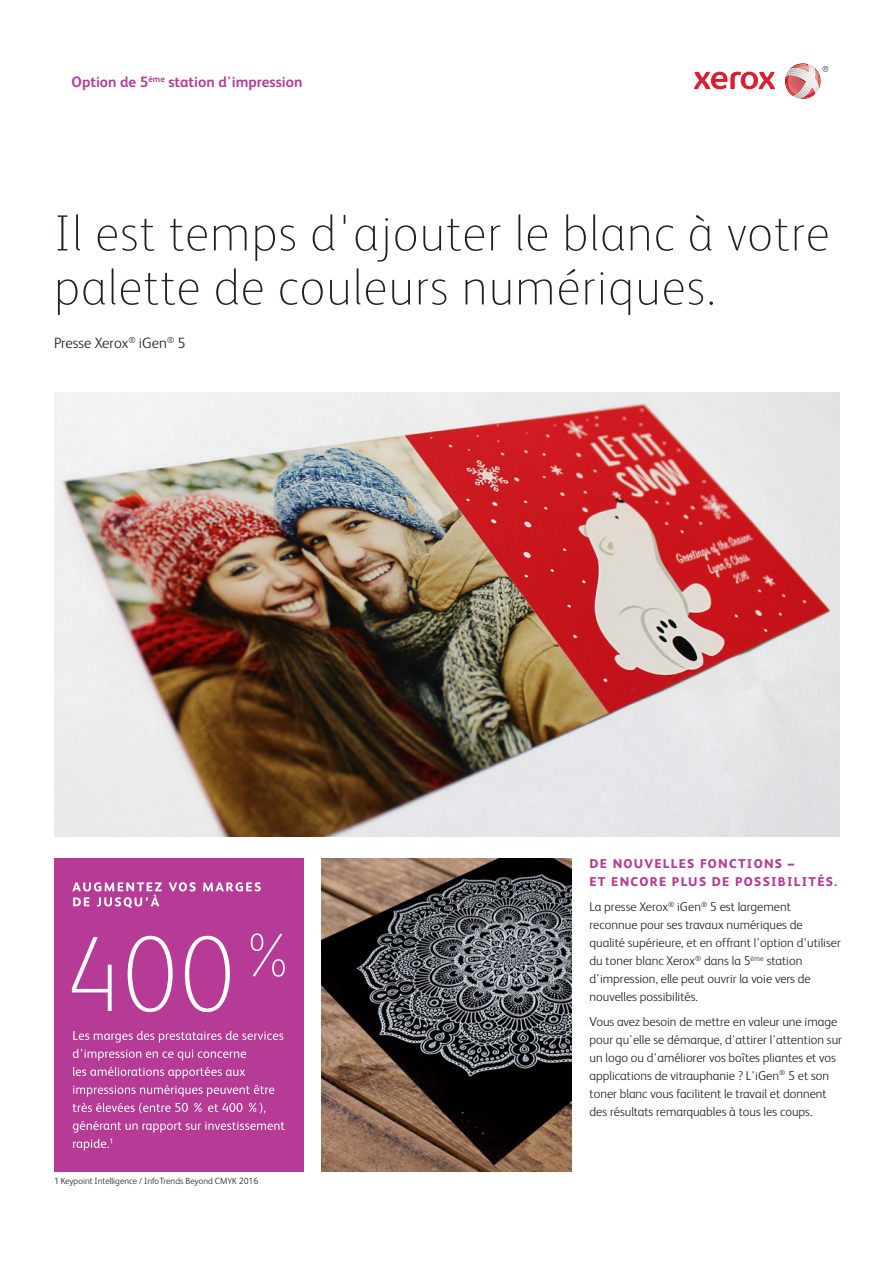
<style>
.page{position:relative;width:893px;height:1263px;background:#fff}
.page>*{position:absolute;margin:0;border:0;box-sizing:border-box;transform-origin:0 0}
.t1{font:100 51px/54px "Xerox Sans";letter-spacing:.02em;color:#231f20}
.t2{font:700 15px "Xerox Sans";color:#b53b96}
.t3{font:300 15px "Xerox Sans";color:#231f20}
.t4{font:300 12.75px/18px "Xerox Sans";color:#231f20}
.t5{font:800 12.75px/18px "Xerox Sans";letter-spacing:.1em;color:#b53b96}
.t6{font:300 9px "Xerox Sans";color:#231f20}
</style>
<div class="page">
<img style="left:322px;top:858px;width:250px;height:313px">
<svg style="left:694px;top:72px;width:81px;height:17px"></svg>
<svg style="left:785px;top:63px;width:43px;height:36px"></svg>
<img style="left:54px;top:393px;width:785px;height:444px">
<div style="left:54px;top:858px;width:250px;height:314px;background:#b53b96"></div>
<svg style="left:73px;top:1138px;width:39px;height:12px"></svg>
<svg style="left:73px;top:1121px;width:212px;height:11px"></svg>
<svg style="left:73px;top:1103px;width:192px;height:10px"></svg>
<svg style="left:73px;top:1085px;width:201px;height:11px"></svg>
<svg style="left:73px;top:1067px;width:172px;height:11px"></svg>
<svg style="left:73px;top:1049px;width:173px;height:11px"></svg>
<svg style="left:73px;top:1031px;width:210px;height:11px"></svg>
<svg style="left:72px;top:933px;width:213px;height:79px"></svg>
<svg style="left:72px;top:882px;width:189px;height:26px"></svg>
<p class="t2" style="left:72px;top:71px;width:232px">Option de 5<sup>ème</sup> station d'impression</p>
<h1 class="t1" style="left:54px;top:204px;width:777px">Il est temps d'ajouter le blanc à votre palette de couleurs numériques.</h1>
<p class="t3" style="left:54px;top:333px;width:133px">Presse Xerox<sup>®</sup> iGen<sup>®</sup> 5</p>
<p class="t6" style="left:54px;top:1175px;width:206px">1 Keypoint Intelligence / InfoTrends Beyond CMYK 2016</p>
<p class="t5" style="left:589px;top:854px;width:249px">DE NOUVELLES FONCTIONS –<br>ET ENCORE PLUS DE POSSIBILITÉS.</p>
<p class="t4" style="left:589px;top:897px;width:253px">La presse Xerox<sup>®</sup> iGen<sup>®</sup> 5 est largement reconnue pour ses travaux numériques de qualité supérieure, et en offrant l'option d'utiliser du toner blanc Xerox<sup>®</sup> dans la 5<sup>ème</sup> station d'impression, elle peut ouvrir la voie vers de nouvelles possibilités.</p>
<p class="t4" style="left:589px;top:1011px;width:254px">Vous avez besoin de mettre en valeur une image pour qu'elle se démarque, d'attirer l'attention sur un logo ou d'améliorer vos boîtes pliantes et vos applications de vitrauphanie ? L'iGen<sup>®</sup> 5 et son toner blanc vous facilitent le travail et donnent des résultats remarquables à tous les coups.</p>
</div>
